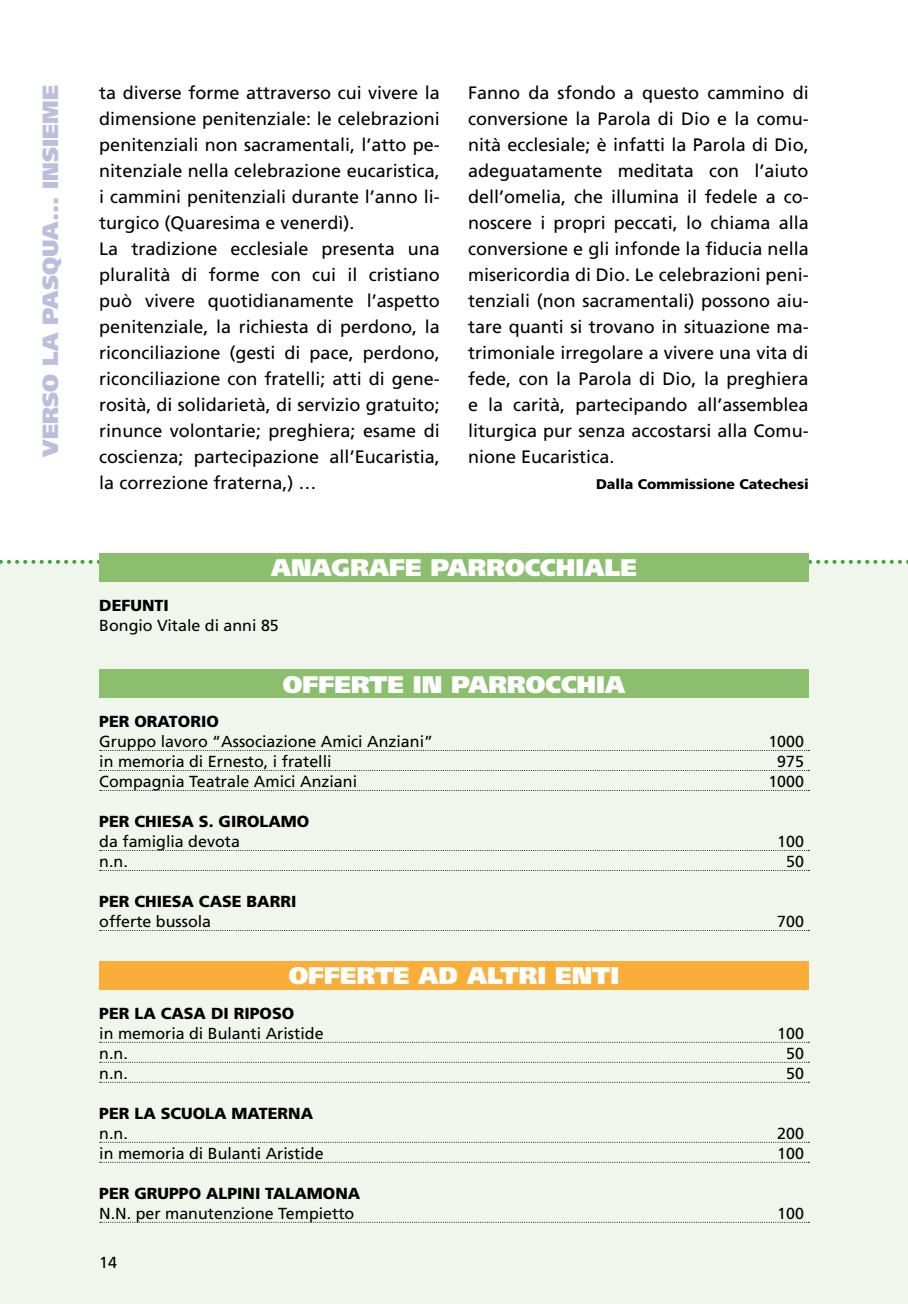
<style>
.page{position:relative;width:908px;height:1304px;background:#fff}
.page>*{position:absolute;margin:0;border:0;box-sizing:border-box;transform-origin:0 0}
.t1{font:900 24px "Frutiger";color:#fff}
.t2{font:900 22px "Frutiger";color:#bbbedc}
.t3{font:18px/26px "Frutiger";color:#000}
.t4{font:16px "Frutiger";color:#000}
.t5{font:900 16px "Frutiger";color:#000}
.t6{font:900 14px "Frutiger";color:#000}
</style>
<div class="page">
<div style="left:0;top:562px;width:907px;height:742px;background:#f1f6ec"></div>
<svg style="left:0;top:560px;width:899px;height:4px"></svg>
<svg style="left:100px;top:750px;width:708px;height:1px"></svg>
<svg style="left:100px;top:770px;width:708px;height:1px"></svg>
<svg style="left:100px;top:790px;width:708px;height:1px"></svg>
<svg style="left:100px;top:850px;width:708px;height:1px"></svg>
<svg style="left:100px;top:870px;width:708px;height:1px"></svg>
<svg style="left:100px;top:930px;width:708px;height:1px"></svg>
<div style="left:99px;top:669px;width:709px;height:29px;background:#8bbe6d"></div>
<svg style="left:100px;top:1042px;width:708px;height:1px"></svg>
<svg style="left:100px;top:1062px;width:708px;height:1px"></svg>
<svg style="left:100px;top:1082px;width:708px;height:1px"></svg>
<svg style="left:100px;top:1142px;width:708px;height:1px"></svg>
<svg style="left:100px;top:1162px;width:708px;height:1px"></svg>
<svg style="left:100px;top:1222px;width:708px;height:1px"></svg>
<div style="left:99px;top:961px;width:709px;height:28px;background:#f9ae39"></div>
<div style="left:99px;top:553px;width:709px;height:28px;background:#8bbe6d"></div>
<p class="t2" style="left:37px;top:456px;width:373px;rotate:-90deg">VERSO LA PASQUA... INSIEME</p>
<p class="t3" style="left:99px;top:80px;width:342px">ta diverse forme attraverso cui vivere la dimensione penitenziale: le celebrazioni penitenziali non sacramentali, l’atto pe&shy;nitenziale nella celebrazione eucaristica, i cammini penitenziali durante l’anno li&shy;turgico (Quaresima e venerdì).<br>La tradizione ecclesiale presenta una pluralità di forme con cui il cristiano può vivere quotidianamente l’aspetto penitenziale, la richiesta di perdono, la riconciliazione (gesti di pace, perdono, riconciliazione con fratelli; atti di gene&shy;rosità, di solidarietà, di servizio gratuito; rinunce volontarie; preghiera; esame di coscienza; partecipazione all’E ucaristia, la correzione fraterna,) …</p>
<p class="t3" style="left:468px;top:80px;width:342px;text-align:justify">Fanno da sfondo a questo cammino di conversione la Parola di Dio e la comu&shy;nità ecclesiale; è infatti la Parola di Dio, adeguatamente meditata con l’aiuto dell’omelia, che illumina il fedele a co&shy;noscere i propri peccati, lo chiama alla conversione e gli infonde la fiducia nella misericordia di Dio. Le celebrazioni peni&shy;tenziali (non sacramentali) possono aiu&shy;tare quanti si trovano in situazione ma&shy;trimoniale irregolare a vivere una vita di fede, con la Parola di Dio, la preghiera e la carità, partecipando all’assemblea liturgica pur senza accostarsi alla Comu&shy;nione Eucaristica.</p>
<p class="t6" style="left:595px;top:476px;width:214px">Dalla Commissione Catechesi</p>
<h1 class="t1" style="left:271px;top:553px;width:271px">ANAGRAFE PARROCCH</h1>
<h1 class="t1" style="left:575px;top:553px;width:63px">IALE</h1>
<p class="t5" style="left:99px;top:595px;width:42px">Defunti</p>
<p class="t4" style="left:99px;top:616px;width:181px">Bongio Vitale di anni 85</p>
<h1 class="t1" style="left:283px;top:670px;width:280px">OFFERTE IN PARROCCH</h1>
<h1 class="t1" style="left:596px;top:670px;width:30px">IA</h1>
<p class="t5" style="left:99px;top:712px;width:121px">PER ORATORIO</p>
<p class="t4" style="left:99px;top:732px;width:335px">Gruppo lavoro “Associazione Amici Anziani”</p>
<p class="t4" style="left:768px;top:732px;width:37px">1000</p>
<p class="t4" style="left:99px;top:752px;width:234px">in memoria di Ernesto, i fratelli</p>
<p class="t4" style="left:777px;top:752px;width:28px">975</p>
<p class="t4" style="left:99px;top:772px;width:259px">Compagnia Teatrale Amici Anziani</p>
<p class="t4" style="left:768px;top:772px;width:37px">1000</p>
<p class="t5" style="left:99px;top:812px;width:211px">PER CHIESA S. GIROLAMO</p>
<p class="t4" style="left:99px;top:832px;width:142px">da famiglia devota</p>
<p class="t4" style="left:777px;top:832px;width:28px">100</p>
<p class="t4" style="left:99px;top:852px;width:30px">n.n.</p>
<p class="t4" style="left:785px;top:852px;width:19px">50</p>
<p class="t5" style="left:99px;top:892px;width:198px">PER CHIESA CASE BARRI</p>
<p class="t4" style="left:99px;top:912px;width:113px">offerte bussola</p>
<p class="t4" style="left:777px;top:912px;width:28px">700</p>
<h1 class="t1" style="left:288px;top:961px;width:332px">OFFERTE AD ALTRI ENTI</h1>
<p class="t5" style="left:99px;top:1004px;width:196px">PER LA CASA DI RIPOSO</p>
<p class="t4" style="left:99px;top:1024px;width:226px">in memoria di Bulanti Aristide</p>
<p class="t4" style="left:777px;top:1024px;width:28px">100</p>
<p class="t4" style="left:99px;top:1044px;width:30px">n.n.</p>
<p class="t4" style="left:785px;top:1044px;width:19px">50</p>
<p class="t4" style="left:99px;top:1064px;width:30px">n.n.</p>
<p class="t4" style="left:785px;top:1064px;width:19px">50</p>
<p class="t5" style="left:99px;top:1104px;width:215px">PER LA SCUOLA MATERNA</p>
<p class="t4" style="left:99px;top:1124px;width:30px">n.n.</p>
<p class="t4" style="left:777px;top:1124px;width:28px">200</p>
<p class="t4" style="left:99px;top:1144px;width:226px">in memoria di Bulanti Aristide</p>
<p class="t4" style="left:777px;top:1144px;width:28px">100</p>
<p class="t5" style="left:99px;top:1184px;width:262px">PER GRUPPO ALPINI TALAMONA</p>
<p class="t4" style="left:99px;top:1204px;width:256px">N .N . per manutenzione Tempietto</p>
<p class="t4" style="left:777px;top:1204px;width:28px">100</p>
<p class="t4" style="left:99px;top:1253px;width:19px">14</p>
</div>
